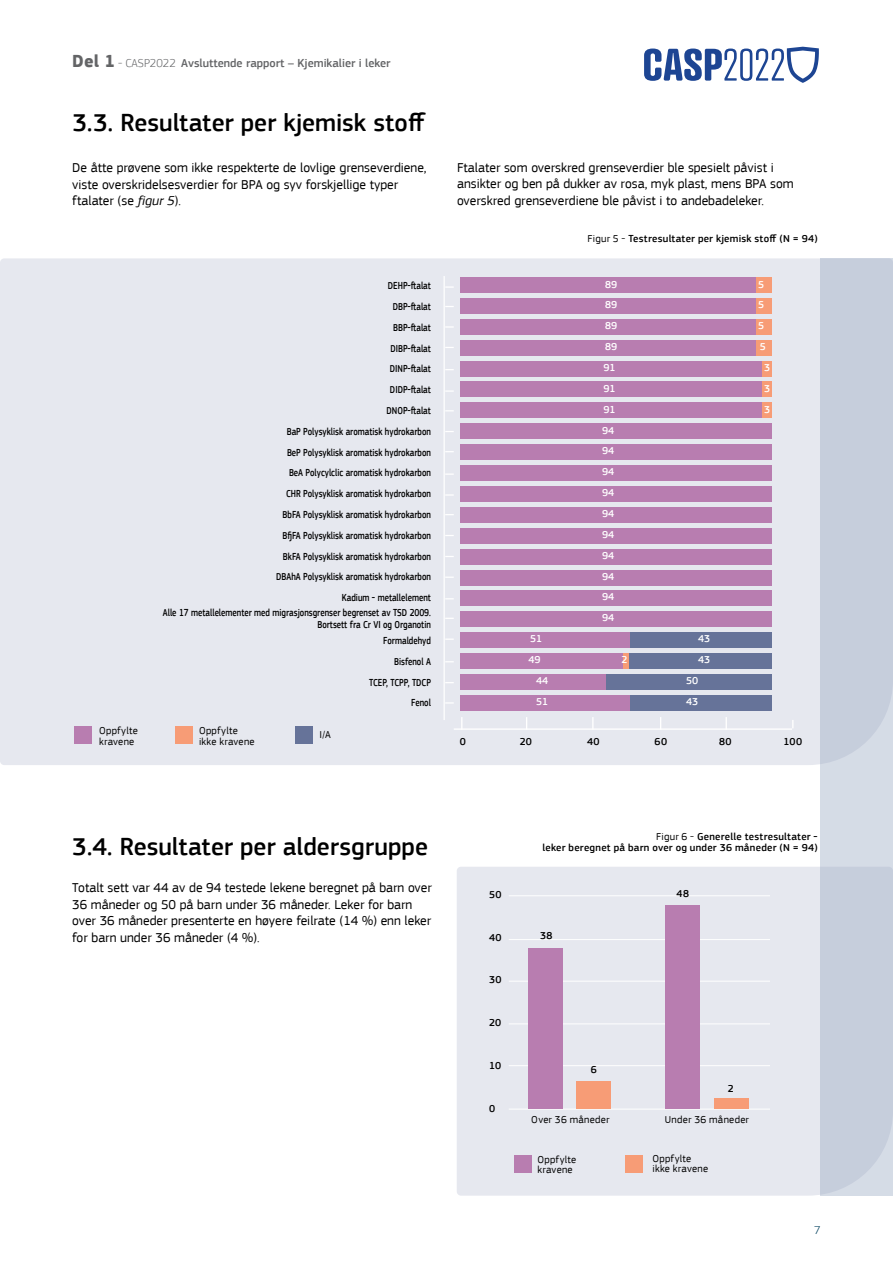
<style>
.page{position:relative;width:893px;height:1263px;background:#fff}
.page>*{position:absolute;margin:0;border:0;box-sizing:border-box;transform-origin:0 0}
.t1{font:500 25.5px "EC Square Sans Pro";color:#000}
.t2{font:13.5px/16.5px "EC Square Sans Pro";color:#000}
.t3{font:500 12px "EC Square Sans Pro";color:#636466}
.t4{font:300 12px "EC Square Sans Pro";color:#02405d}
.t5{font:500 10.5px/20.9px "EC Square Sans Pro";color:#000;text-align:right;scale:.81 1}
.t6{font:500 10.5px/10.5px "EC Square Sans Pro";letter-spacing:.025em;color:#000;text-align:right}
.t7{font:10.5px/10.5px "EC Square Sans Pro";letter-spacing:.025em;color:#000}
.t8{font:500 10.5px/20.9px "EC Square Sans Pro";color:#fff;text-align:justify}
.t9{font:500 10.5px "EC Square Sans Pro";color:#000}
.s1{font-weight:700;font-size:18px}
.s2{font-weight:300}
.s3{font-style:italic}
.s4{font-weight:400}
</style>
<div class="page">
<div style="left:0;top:258px;width:821px;height:507px;background:#e6e8ef"></div>
<div style="left:629px;top:633px;width:143px;height:15px;background:#667399"></div>
<div style="left:629px;top:654px;width:143px;height:15px;background:#667399"></div>
<div style="left:606px;top:674px;width:166px;height:15px;background:#667399"></div>
<div style="left:629px;top:695px;width:143px;height:15px;background:#667399"></div>
<div style="left:755px;top:277px;width:17px;height:15px;background:#f79c76"></div>
<div style="left:755px;top:298px;width:17px;height:15px;background:#f79c76"></div>
<div style="left:755px;top:319px;width:17px;height:15px;background:#f79c76"></div>
<div style="left:755px;top:340px;width:17px;height:15px;background:#f79c76"></div>
<div style="left:762px;top:361px;width:10px;height:15px;background:#f79c76"></div>
<div style="left:762px;top:382px;width:10px;height:15px;background:#f79c76"></div>
<div style="left:762px;top:403px;width:10px;height:15px;background:#f79c76"></div>
<div style="left:622px;top:654px;width:7px;height:15px;background:#f79c76"></div>
<div style="left:460px;top:277px;width:295px;height:15px;background:#b87db0"></div>
<div style="left:460px;top:298px;width:295px;height:15px;background:#b87db0"></div>
<div style="left:460px;top:319px;width:295px;height:15px;background:#b87db0"></div>
<div style="left:460px;top:340px;width:295px;height:15px;background:#b87db0"></div>
<div style="left:460px;top:361px;width:302px;height:15px;background:#b87db0"></div>
<div style="left:460px;top:382px;width:302px;height:15px;background:#b87db0"></div>
<div style="left:460px;top:403px;width:302px;height:15px;background:#b87db0"></div>
<div style="left:460px;top:424px;width:312px;height:15px;background:#b87db0"></div>
<div style="left:460px;top:445px;width:312px;height:15px;background:#b87db0"></div>
<div style="left:460px;top:465px;width:312px;height:16px;background:#b87db0"></div>
<div style="left:460px;top:486px;width:312px;height:15px;background:#b87db0"></div>
<div style="left:460px;top:507px;width:312px;height:15px;background:#b87db0"></div>
<div style="left:460px;top:528px;width:312px;height:15px;background:#b87db0"></div>
<div style="left:460px;top:549px;width:312px;height:15px;background:#b87db0"></div>
<div style="left:460px;top:570px;width:312px;height:15px;background:#b87db0"></div>
<div style="left:460px;top:591px;width:312px;height:15px;background:#b87db0"></div>
<div style="left:460px;top:612px;width:312px;height:15px;background:#b87db0"></div>
<div style="left:460px;top:633px;width:169px;height:15px;background:#b87db0"></div>
<div style="left:460px;top:654px;width:162px;height:15px;background:#b87db0"></div>
<div style="left:460px;top:674px;width:146px;height:15px;background:#b87db0"></div>
<div style="left:460px;top:695px;width:169px;height:15px;background:#b87db0"></div>
<svg style="left:592px;top:717px;width:2px;height:11px"></svg>
<hr style="left:454px;top:728px;width:338px;height:2px;background:#fff">
<div style="left:75px;top:726px;width:17px;height:17px;background:#b87db0"></div>
<div style="left:175px;top:726px;width:17px;height:17px;background:#f79c76"></div>
<div style="left:295px;top:726px;width:17px;height:17px;background:#667399"></div>
<hr style="left:443px;top:276px;width:2px;height:444px;background:#fff">
<svg style="left:445px;top:286px;width:9px;height:2px"></svg>
<svg style="left:445px;top:326px;width:9px;height:2px"></svg>
<svg style="left:445px;top:390px;width:9px;height:2px"></svg>
<svg style="left:445px;top:576px;width:9px;height:2px"></svg>
<svg style="left:445px;top:473px;width:9px;height:2px"></svg>
<svg style="left:445px;top:494px;width:9px;height:2px"></svg>
<svg style="left:445px;top:638px;width:9px;height:2px"></svg>
<svg style="left:445px;top:702px;width:9px;height:2px"></svg>
<div style="left:457px;top:867px;width:364px;height:329px;background:#e6e8ef"></div>
<hr style="left:509px;top:895px;width:261px;height:1px;background:#fff">
<hr style="left:509px;top:939px;width:261px;height:1px;background:#fff">
<hr style="left:509px;top:981px;width:261px;height:1px;background:#fff">
<hr style="left:509px;top:1065px;width:261px;height:1px;background:#fff">
<hr style="left:509px;top:1023px;width:261px;height:1px;background:#fff">
<hr style="left:509px;top:1109px;width:261px;height:1px;background:#fff">
<div style="left:577px;top:1081px;width:34px;height:28px;background:#f79c76"></div>
<div style="left:528px;top:948px;width:34px;height:161px;background:#b87db0"></div>
<div style="left:714px;top:1099px;width:34px;height:10px;background:#f79c76"></div>
<div style="left:666px;top:906px;width:34px;height:203px;background:#b87db0"></div>
<div style="left:514px;top:1155px;width:17px;height:17px;background:#b87db0"></div>
<div style="left:625px;top:1155px;width:17px;height:17px;background:#f79c76"></div>
<div style="left:821px;top:258px;width:72px;height:938px;background:linear-gradient(to right,#c7cfdd,#c9d1de)"></div>
<svg style="left:644px;top:47px;width:175px;height:36px"></svg>
<p class="t3" style="left:72px;top:56px;width:320px"><span class="s1">Del 1</span> <span class="s2">- CASP2022</span> Avsluttende rapport – Kjemikalier i leker</p>
<h1 class="t1" style="left:72px;top:107px;width:355px">3.3. Resultater per kjemisk stoff</h1>
<p class="t2" style="left:72px;top:159px;width:356px">De åtte prøvene som ikke respekterte de lovlige grenseverdiene, viste overskridelsesverdier for BPA og syv forskjellige typer ftalater (se <span class="s3">figur 5</span>).</p>
<p class="t5" style="left:276px;top:275px;width:193px">DEHP-ftalat<br>DBP-ftalat<br>BBP-ftalat<br>DIBP-ftalat<br>DINP-ftalat<br>DIDP-ftalat<br>DNOP-ftalat<br>BaP Polysyklisk aromatisk hydrokarbon<br>BeP Polysyklisk aromatisk hydrokarbon<br>BeA Polycylclic aromatisk hydrokarbon<br>CHR Polysyklisk aromatisk hydrokarbon<br>BbFA Polysyklisk aromatisk hydrokarbon<br>BfjFA Polysyklisk aromatisk hydrokarbon<br>BkFA Polysyklisk aromatisk hydrokarbon<br>DBAhA Polysyklisk aromatisk hydrokarbon<br>Kadium - metallelement</p>
<p class="t5" style="left:163px;top:607px;width:332px;line-height:11.9px">Alle 17 metallelementer med migrasjonsgrenser begrenset av TSD 2009.<br>Bortsett fra Cr VI og Organotin</p>
<p class="t5" style="left:369px;top:630px;width:78px">Formaldehyd<br>Bisfenol A<br>TCEP, TCPP, TDCP<br>Fenol</p>
<p class="t7" style="left:99px;top:725px;width:40px">Oppfylte kravene</p>
<p class="t7" style="left:199px;top:725px;width:57px">Oppfylte ikke kravene</p>
<p class="t7" style="left:320px;top:730px;width:13px">I/A</p>
<p class="t2" style="left:457px;top:159px;width:338px">Ftalater som overskred grenseverdier ble spesielt påvist i ansikter og ben på dukker av rosa, myk plast, mens BPA som overskred grenseverdiene ble påvist i to andebadeleker.</p>
<p class="t6" style="left:588px;top:234px;width:232px"><span class="s4">Figur 5 -</span> Testresultater per kjemisk stoff (N = 94)</p>
<p class="t8" style="left:605px;top:274px;width:14px">89</p>
<p class="t8" style="left:758px;top:274px;width:8px">5</p>
<p class="t8" style="left:605px;top:295px;width:14px">89</p>
<p class="t8" style="left:758px;top:295px;width:8px">5</p>
<p class="t8" style="left:605px;top:316px;width:14px">89</p>
<p class="t8" style="left:758px;top:316px;width:8px">5</p>
<p class="t8" style="left:605px;top:336px;width:14px">89</p>
<p class="t8" style="left:760px;top:336px;width:8px">5</p>
<p class="t8" style="left:604px;top:357px;width:14px">91</p>
<p class="t8" style="left:764px;top:357px;width:8px">3</p>
<p class="t8" style="left:604px;top:378px;width:14px">91</p>
<p class="t8" style="left:764px;top:378px;width:8px">3</p>
<p class="t8" style="left:604px;top:399px;width:14px">91</p>
<p class="t8" style="left:764px;top:399px;width:8px">3</p>
<p class="t8" style="left:602px;top:420px;width:14px">94<br>94<br>94<br>94<br>94<br>94<br>94<br>94<br>94<br>94</p>
<p class="t8" style="left:530px;top:628px;width:14px">51</p>
<p class="t8" style="left:698px;top:628px;width:14px">43</p>
<p class="t8" style="left:529px;top:649px;width:14px">49</p>
<p class="t8" style="left:622px;top:649px;width:8px">2</p>
<p class="t8" style="left:698px;top:649px;width:14px">43</p>
<p class="t8" style="left:536px;top:670px;width:14px">44</p>
<p class="t8" style="left:686px;top:670px;width:14px">50</p>
<p class="t8" style="left:536px;top:691px;width:14px">51</p>
<p class="t8" style="left:686px;top:691px;width:14px">43</p>
<p class="t9" style="left:460px;top:735px;width:8px">0</p>
<p class="t9" style="left:520px;top:735px;width:14px">20</p>
<p class="t9" style="left:587px;top:735px;width:14px">40</p>
<p class="t9" style="left:655px;top:735px;width:14px">60</p>
<p class="t9" style="left:719px;top:735px;width:14px">80</p>
<p class="t9" style="left:783px;top:735px;width:20px">100</p>
<h1 class="t1" style="left:72px;top:832px;width:357px">3.4. Resultater per aldersgruppe</h1>
<p class="t2" style="left:72px;top:880px;width:361px">Totalt sett var 44 av de 94 testede lekene beregnet på barn over 36 måneder og 50 på barn under 36 måneder. Leker for barn over 36 måneder presenterte en høyere feilrate (14 %) enn leker for barn under 36 måneder (4 %).</p>
<p class="t9" style="left:489px;top:888px;width:14px">50</p>
<p class="t9" style="left:489px;top:931px;width:14px">40</p>
<p class="t9" style="left:489px;top:974px;width:14px">30</p>
<p class="t9" style="left:489px;top:1016px;width:14px">20</p>
<p class="t9" style="left:489px;top:1059px;width:14px">10</p>
<p class="t9" style="left:489px;top:1102px;width:8px">0</p>
<p class="t6" style="left:542px;top:832px;width:277px"><span class="s4">Figur 6 -</span> Generelle testresultater -<br>leker beregnet på barn over og under 36 måneder (N = 94)</p>
<p class="t9" style="left:540px;top:929px;width:14px">38</p>
<p class="t9" style="left:591px;top:1064px;width:8px">6</p>
<p class="t9" style="left:676px;top:888px;width:14px">48</p>
<p class="t9" style="left:728px;top:1082px;width:8px">2</p>
<p class="t7" style="left:531px;top:1114px;width:80px">Over 36 måneder</p>
<p class="t7" style="left:665px;top:1114px;width:86px">Under 36 måneder</p>
<p class="t7" style="left:537px;top:1154px;width:40px">Oppfylte kravene</p>
<p class="t7" style="left:652px;top:1153px;width:57px">Oppfylte ikke kravene</p>
<p class="t4" style="left:814px;top:1223px;width:8px">7</p>
</div>
